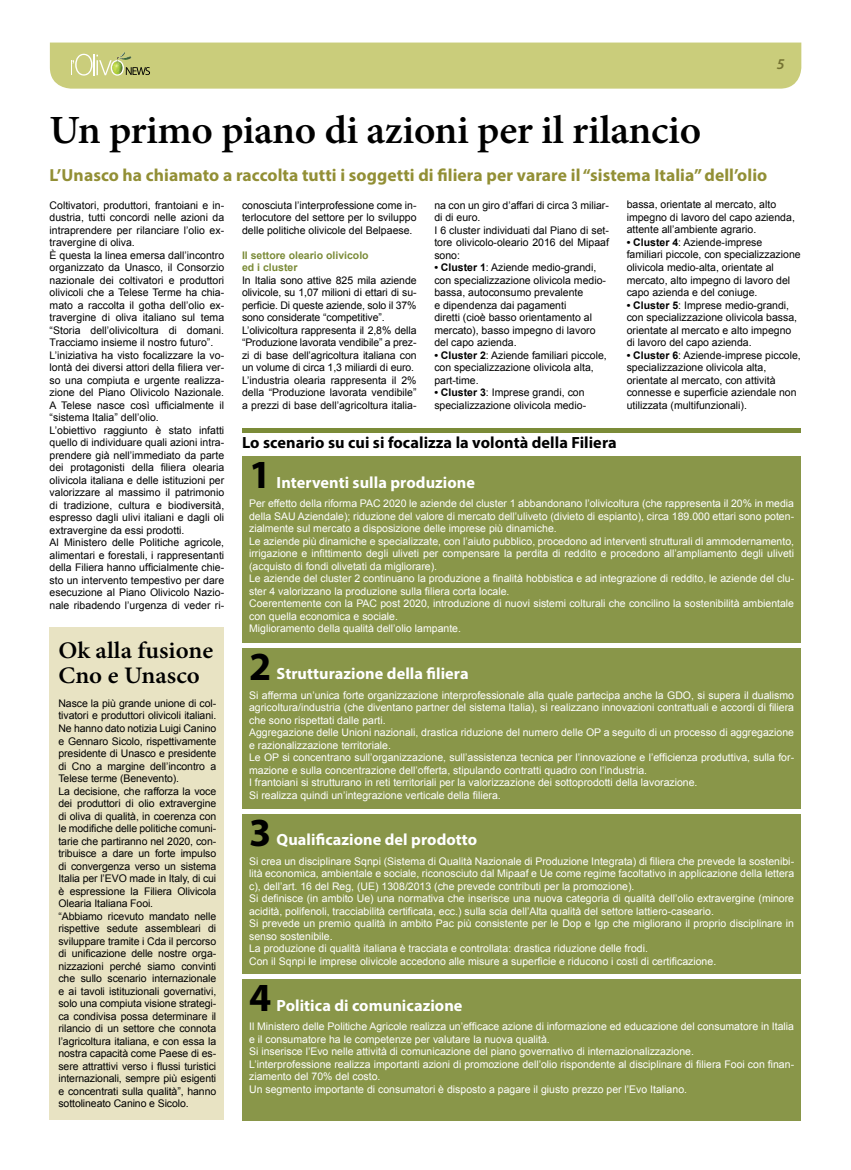
<style>
.page{position:relative;width:851px;height:1170px;background:#fff}
.page>*{position:absolute;margin:0;border:0;box-sizing:border-box;transform-origin:0 0}
.t1{font:600 40px "Minion Pro";letter-spacing:-.01em;color:#000}
.t2{font:700 40px "Myriad Pro";color:#000}
.t3{font:600 23.75px/25px "Minion Pro";color:#000;scale:1.05 1}
.t4{font:700 17.5px "Myriad Pro";letter-spacing:.005em;color:#928f35}
.t5{font:700 16.25px "Myriad Pro";letter-spacing:.005em;color:#fff}
.t6{font:700 16.25px "Myriad Pro";letter-spacing:.005em;color:#000}
.t7{font:italic 600 15px "Myriad Pro";color:#757332}
.t8{font:10.5px/12.5px "Arial";color:#000}
.t9{font:10.5px/12.5px "Arial";color:#fff}
.t10{font:700 10.5px/12.5px "Arial";color:#7b8b38}
.s1{font-weight:700}
</style>
<div class="page">
<div style="left:50px;top:43px;width:751px;height:46px;background:#cacd7b"></div>
<div style="left:242px;top:456px;width:558px;height:186px;background:#899649"></div>
<div style="left:242px;top:428px;width:558px;height:5px;background:#7b8b38"></div>
<div style="left:242px;top:648px;width:558px;height:160px;background:#899649"></div>
<div style="left:242px;top:813px;width:558px;height:160px;background:#899649"></div>
<div style="left:242px;top:979px;width:558px;height:141px;background:#899649"></div>
<div style="left:50px;top:627px;width:174px;height:493px;background:#e8e3c3"></div>
<h3 class="t7" style="left:776px;top:54px;width:9px">5</h3>
<h1 class="t1" style="left:50px;top:102px;width:653px">Un primo piano di azioni per il rilancio</h1>
<h3 class="t4" style="left:50px;top:164px;width:719px">L’Unasco ha chiamato a raccolta tutti i soggetti di filiera per varare il “sistema Italia” dell’olio</h3>
<p class="t8" style="left:434px;top:199px;width:176px">na con un giro d’affari di circa 3 miliar&shy;di di euro.<br>I 6 cluster individuati dal Piano di set&shy;tore olivicolo-oleario 2016 del Mipaaf sono:</p>
<p class="t8" style="left:434px;top:261px;width:173px"><span class="s1">• Cluster 1</span>: Aziende medio-grandi, con specializzazione olivicola medio&shy;bassa, autoconsumo prevalente<br>e dipendenza dai pagamenti<br>diretti (cioè basso orientamento al mercato), basso impegno di lavoro del capo azienda.</p>
<p class="t8" style="left:434px;top:349px;width:174px"><span class="s1">• Cluster 2</span>: Aziende familiari piccole, con specializzazione olivicola alta, part-time.</p>
<p class="t8" style="left:434px;top:386px;width:153px"><span class="s1">• Cluster 3</span>: Imprese grandi, con specializzazione olivicola medio-</p>
<p class="t8" style="left:50px;top:199px;width:176px">Coltivatori, produttori, frantoiani e in&shy;dustria, tutti concordi nelle azioni da intraprendere per rilanciare l’olio ex&shy;travergine di oliva.<br>È questa la linea emersa dall’incontro organizzato da Unasco, il Consorzio nazionale dei coltivatori e produttori olivicoli che a Telese Terme ha chia&shy;mato a raccolta il gotha dell’olio ex&shy;travergine di oliva italiano sul tema “Storia dell’olivicoltura di domani.<br>Tracciamo insieme il nostro futuro”.<br>L’iniziativa ha visto focalizzare la vo&shy;lontà dei diversi attori della filiera ver&shy;so una compiuta e urgente realizza&shy;zione del Piano Olivicolo Nazionale.<br>A Telese nasce così ufficialmente il “sistema Italia” dell’olio.<br>L’obiettivo raggiunto è stato infatti quello di individuare quali azioni intra&shy;prendere già nell’immediato da parte dei protagonisti della filiera olearia olivicola italiana e delle istituzioni per valorizzare al massimo il patrimonio di tradizione, cultura e biodiversità, espresso dagli ulivi italiani e dagli oli extravergine da essi prodotti.<br>Al Ministero delle Politiche agricole, alimentari e forestali, i rappresentanti della Filiera hanno ufficialmente chie&shy;sto un intervento tempestivo per dare esecuzione al Piano Olivicolo Nazio&shy;nale ribadendo l’urgenza di veder ri-</p>
<p class="t8" style="left:242px;top:199px;width:176px;text-align:justify">conosciuta l’interprofessione come in&shy;terlocutore del settore per lo sviluppo delle politiche olivicole del Belpaese.</p>
<p class="t8" style="left:626px;top:199px;width:170px">bassa, orientate al mercato, alto impegno di lavoro del capo azienda, attente all’ambiente agrario.</p>
<p class="t8" style="left:626px;top:236px;width:175px"><span class="s1">• Cluster 4</span>: Aziende-imprese familiari piccole, con specializzazione olivicola medio-alta, orientate al mercato, alto impegno di lavoro del capo azienda e del coniuge.</p>
<p class="t8" style="left:626px;top:298px;width:172px"><span class="s1">• Cluster 5</span>: Imprese medio-grandi, con specializzazione olivicola bassa, orientate al mercato e alto impegno di lavoro del capo azienda.</p>
<p class="t8" style="left:626px;top:348px;width:176px"><span class="s1">• Cluster 6</span>: Aziende-imprese piccole, specializzazione olivicola alta, orientate al mercato, con attività connesse e superficie aziendale non utilizzata (multifunzionali).</p>
<p class="t10" style="left:242px;top:249px;width:128px">Il settore oleario olivicolo ed i cluster</p>
<p class="t8" style="left:242px;top:274px;width:176px">In Italia sono attive 825 mila aziende olivicole, su 1,07 milioni di ettari di su&shy;perficie. Di queste aziende, solo il 37% sono considerate “competitive”.<br>L’olivicoltura rappresenta il 2,8% della “Produzione lavorata vendibile” a prez&shy;zi di base dell’agricoltura italiana con un volume di circa 1,3 miliardi di euro.<br>L’industria olearia rappresenta il 2% della “Produzione lavorata vendibile” a prezzi di base dell’agricoltura italia-</p>
<h3 class="t6" style="left:242px;top:432px;width:376px">Lo scenario su cui si focalizza la volontà della Filiera</h3>
<h1 class="t2" style="left:249px;top:448px;width:24px">1</h1>
<h3 class="t5" style="left:276px;top:471px;width:200px">Interventi sulla produzione</h3>
<p class="t9" style="left:249px;top:497px;width:546px">Per effetto della riforma PAC 2020 le aziende del cluster 1 abbandonano l’olivicoltura (che rappresenta il 20% in media della SAU Aziendale); riduzione del valore di mercato dell’uliveto (divieto di espianto), circa 189.000 ettari sono poten&shy;zialmente sul mercato a disposizione delle imprese più dinamiche.<br>Le aziende più dinamiche e specializzate, con l’aiuto pubblico, procedono ad interventi strutturali di ammodernamento, irrigazione e infittimento degli uliveti per compensare la perdita di reddito e procedono all’ampliamento degli uliveti (acquisto di fondi olivetati da migliorare).<br>Le aziende del cluster 2 continuano la produzione a finalità hobbistica e ad integrazione di reddito, le aziende del clu&shy;ster 4 valorizzano la produzione sulla filiera corta locale.<br>Coerentemente con la PAC post 2020, introduzione di nuovi sistemi colturali che concilino la sostenibilità ambientale con quella economica e sociale.<br>Miglioramento della qualità dell’olio lampante.</p>
<h2 class="t3" style="left:58px;top:637px;width:149px">Ok alla fusione<br>Cno e Unasco</h2>
<p class="t8" style="left:58px;top:697px;width:159px">Nasce la più grande unione di col&shy;tivatori e produttori olivicoli italiani.<br>Ne hanno dato notizia Luigi Canino e Gennaro Sicolo, rispettivamente presidente di Unasco e presidente di Cno a margine dell’incontro a Telese terme (Benevento).<br>La decisione, che rafforza la voce dei produttori di olio extravergine di oliva di qualità, in coerenza con le modifiche delle politiche comuni&shy;tarie che partiranno nel 2020, con&shy;tribuisce a dare un forte impulso di convergenza verso un sistema Italia per l’EVO made in Italy, di cui è espressione la Filiera Olivicola Olearia Italiana Fooi.<br>“Abbiamo ricevuto mandato nelle rispettive sedute assembleari di sviluppare tramite i Cda il percorso di unificazione delle nostre orga&shy;nizzazioni perché siamo convinti che sullo scenario internazionale e ai tavoli istituzionali governativi, solo una compiuta visione strategi&shy;ca condivisa possa determinare il rilancio di un settore che connota l’agricoltura italiana, e con essa la nostra capacità come Paese di es&shy;sere attrattivi verso i flussi turistici internazionali, sempre più esigenti e concentrati sulla qualità”, hanno sottolineato Canino e Sicolo.</p>
<h1 class="t2" style="left:249px;top:640px;width:24px">2</h1>
<h3 class="t5" style="left:276px;top:663px;width:193px">Strutturazione della filiera</h3>
<p class="t9" style="left:249px;top:689px;width:546px">Si afferma un’unica forte organizzazione interprofessionale alla quale partecipa anche la GDO, si supera il dualismo agricoltura/industria (che diventano partner del sistema Italia), si realizzano innovazioni contrattuali e accordi di filiera che sono rispettati dalle parti.<br>Aggregazione delle Unioni nazionali, drastica riduzione del numero delle OP a seguito di un processo di aggregazione e razionalizzazione territoriale.<br>Le OP si concentrano sull’organizzazione, sull’assistenza tecnica per l’innovazione e l’efficienza produttiva, sulla for&shy;mazione e sulla concentrazione dell’offerta, stipulando contratti quadro con l’industria.<br>I frantoiani si strutturano in reti territoriali per la valorizzazione dei sottoprodotti della lavorazione.<br>Si realizza quindi un’integrazione verticale della filiera.</p>
<h1 class="t2" style="left:249px;top:806px;width:24px">3</h1>
<h3 class="t5" style="left:276px;top:829px;width:202px">Qualificazione del prodotto</h3>
<p class="t9" style="left:249px;top:854px;width:546px">Si crea un disciplinare Sqnpi (Sistema di Qualità Nazionale di Produzione Integrata) di filiera che prevede la sostenibi&shy;lità economica, ambientale e sociale, riconosciuto dal Mipaaf e Ue come regime facoltativo in applicazione della lettera c), dell’art. 16 del Reg, (UE) 1308/2013 (che prevede contributi per la promozione).<br>Si definisce (in ambito Ue) una normativa che inserisce una nuova categoria di qualità dell’olio extravergine (minore acidità, polifenoli, tracciabilità certificata, ecc.) sulla scia dell’Alta qualità del settore lattiero-caseario.<br>Si prevede un premio qualità in ambito Pac più consistente per le Dop e Igp che migliorano il proprio disciplinare in senso sostenibile.<br>La produzione di qualità italiana è tracciata e controllata: drastica riduzione delle frodi.<br>Con il Sqnpi le imprese olivicole accedono alle misure a superficie e riducono i costi di certificazione.</p>
<h1 class="t2" style="left:249px;top:971px;width:24px">4</h1>
<h3 class="t5" style="left:276px;top:994px;width:187px">Politica di comunicazione</h3>
<p class="t9" style="left:249px;top:1020px;width:546px">Il Ministero delle Politiche Agricole realizza un’efficace azione di informazione ed educazione del consumatore in Italia e il consumatore ha le competenze per valutare la nuova qualità.<br>Si inserisce l’Evo nelle attività di comunicazione del piano governativo di internazionalizzazione.<br>L’interprofessione realizza importanti azioni di promozione dell’olio rispondente al disciplinare di filiera Fooi con finan&shy;ziamento del 70% del costo.<br>Un segmento importante di consumatori è disposto a pagare il giusto prezzo per l’Evo Italiano.</p>
</div>
